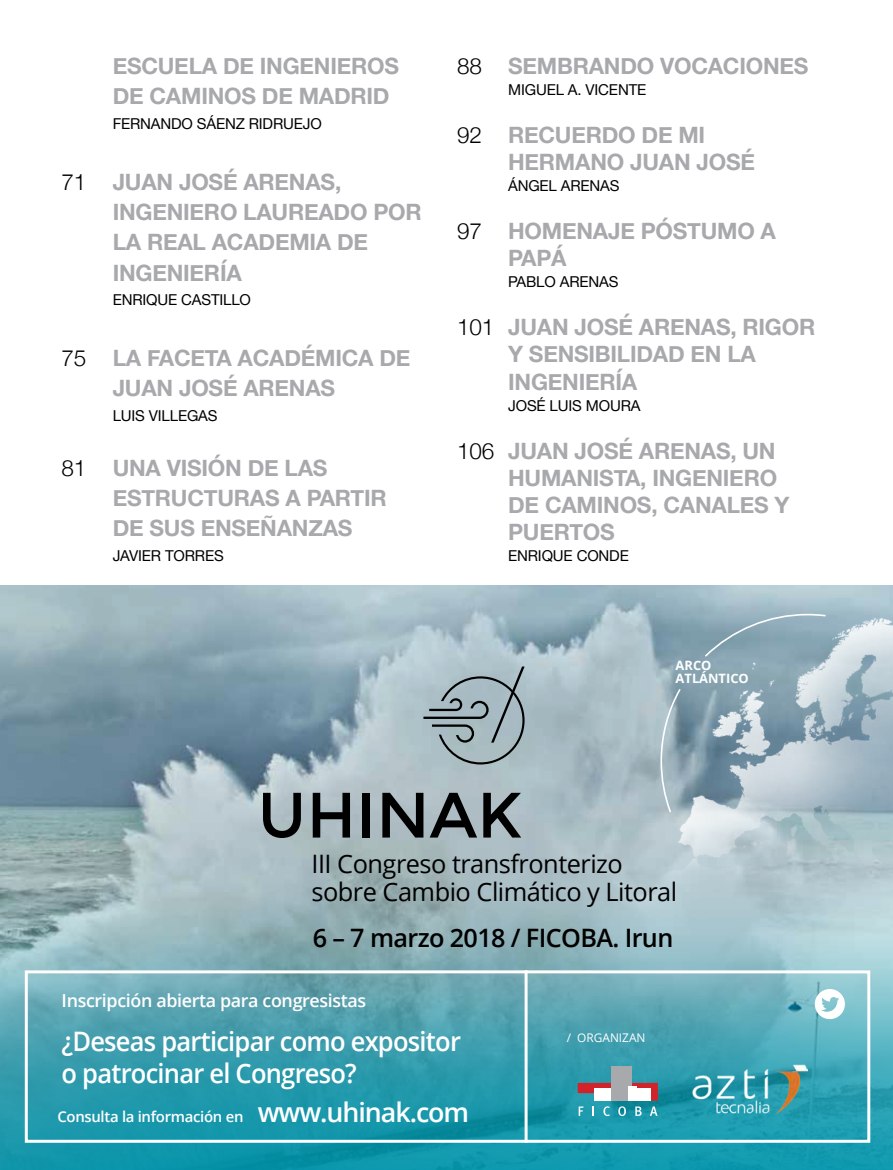
<style>
.page{position:relative;width:893px;height:1170px;background:#fff}
.page>*{position:absolute;margin:0;border:0;box-sizing:border-box;transform-origin:0 0}
.t1{font:600 26.85px/31.3px "Open Sans";letter-spacing:-.03em;color:#fff;scale:.95 1}
.t2{font:600 26.85px "Open Sans";letter-spacing:-.03em;color:#fff}
.t3{font:25.35px/28.3px "Open Sans";letter-spacing:-.02em;color:#000}
.t4{font:600 25.35px "Open Sans";letter-spacing:-.025em;color:#000}
.t5{font:700 22.5px/27px "Helvetica Neue";letter-spacing:-.01em;color:#a7a9ac;text-align:center}
.t6{font:600 17.85px "Open Sans";letter-spacing:-.02em;color:#fff}
.t7{font:15px "Helvetica Neue";letter-spacing:-.01em;color:#000}
.t8{font:600 14.85px "Open Sans";letter-spacing:-.02em;color:#fff}
.t9{font:700 12.9px/12.9px "Open Sans";color:#fff}
.t10{font:12px "Open Sans";color:#fff}
.s1{font-weight:300;color:#000}
</style>
<div class="page">
<img style="left:0;top:585px;width:893px;height:584px">
<svg style="left:815px;top:988px;width:30px;height:31px"></svg>
<svg style="left:263px;top:792px;width:38px;height:46px;background:#646d6f"></svg>
<svg style="left:313px;top:792px;width:37px;height:45px;background:#5a6265"></svg>
<div style="left:362px;top:792px;width:8px;height:45px;background:#000"></div>
<svg style="left:382px;top:792px;width:41px;height:45px;background:#535a5e"></svg>
<svg style="left:430px;top:792px;width:47px;height:45px;background:#6b7578"></svg>
<svg style="left:483px;top:792px;width:38px;height:45px;background:#5d6569"></svg>
<svg style="left:423px;top:666px;width:102px;height:98px;background:#96a7ad"></svg>
<svg style="left:579px;top:1106px;width:4px;height:9px"></svg>
<svg style="left:592px;top:1106px;width:2px;height:9px"></svg>
<svg style="left:603px;top:1106px;width:7px;height:9px"></svg>
<svg style="left:618px;top:1106px;width:8px;height:9px"></svg>
<svg style="left:635px;top:1106px;width:7px;height:9px"></svg>
<svg style="left:650px;top:1106px;width:8px;height:9px"></svg>
<svg style="left:578px;top:1082px;width:80px;height:18px"></svg>
<div style="left:594px;top:1087px;width:57px;height:13px;background:#fff"></div>
<div style="left:611px;top:1065px;width:21px;height:35px;background:#a7a9ac"></div>
<div style="left:628px;top:1086px;width:9px;height:14px;background:#fff"></div>
<img style="left:692px;top:1064px;width:116px;height:50px">
<div style="left:25px;top:970px;width:845px;height:172px;border:3px solid #fff"></div>
<hr style="left:525px;top:970px;width:3px;height:172px;background:#fff">
<img style="left:647px;top:606px;width:246px;height:289px">
<svg style="left:703px;top:613px;width:124px;height:45px;background:#8eaab8"></svg>
<svg style="left:660px;top:687px;width:22px;height:126px;background:#a2b5be"></svg>
<svg style="left:0;top:1165px;width:5px;height:5px"></svg>
<svg style="left:890px;top:1165px;width:3px;height:5px"></svg>
<p class="t5" style="left:113px;top:53px;width:16px">ESCUELA</p>
<p class="t5" style="left:223px;top:53px;width:52px">DE INGENIEROS</p>
<p class="t5" style="left:113px;top:83px;width:53px">DE CAMINOS</p>
<p class="t5" style="left:262px;top:83px;width:53px">DE MADRID</p>
<p class="t7" style="left:113px;top:113px;width:20px">FERNAN</p>
<p class="t7" style="left:171px;top:113px;width:37px">DO SÁEN</p>
<p class="t7" style="left:236px;top:113px;width:48px">Z RIDRUE</p>
<p class="t7" style="left:303px;top:113px;width:19px">JO</p>
<p class="t5" style="left:62px;top:169px;width:67px"><span class="s1">71</span> JUAN</p>
<p class="t5" style="left:179px;top:169px;width:16px">JOSÉ</p>
<p class="t5" style="left:243px;top:169px;width:17px">ARENAS</p>
<p class="t5" style="left:335px;top:169px;width:8px">,</p>
<p class="t5" style="left:113px;top:199px;width:15px">INGENIERO</p>
<p class="t5" style="left:243px;top:199px;width:17px">LAUREADO</p>
<p class="t5" style="left:373px;top:199px;width:17px">POR</p>
<p class="t5" style="left:113px;top:229px;width:50px">LA REAL</p>
<p class="t5" style="left:212px;top:229px;width:16px">ACADEMIA</p>
<p class="t5" style="left:337px;top:229px;width:16px">DE</p>
<p class="t5" style="left:113px;top:260px;width:15px">INGENIER</p>
<p class="t5" style="left:220px;top:260px;width:21px">ÍA</p>
<p class="t7" style="left:113px;top:289px;width:11px">ENR</p>
<p class="t7" style="left:142px;top:289px;width:109px">IQUE CASTILLO</p>
<p class="t5" style="left:62px;top:345px;width:101px"><span class="s1">75</span> LAFACETA</p>
<p class="t5" style="left:238px;top:345px;width:17px">ACADÉMICA</p>
<p class="t5" style="left:379px;top:345px;width:16px">DE</p>
<p class="t5" style="left:113px;top:375px;width:16px">JUAN</p>
<p class="t5" style="left:179px;top:375px;width:16px">JOSÉ</p>
<p class="t5" style="left:243px;top:375px;width:17px">ARENAS</p>
<p class="t7" style="left:113px;top:404px;width:76px">LUIS VILLEGAS</p>
<p class="t5" style="left:62px;top:454px;width:68px"><span class="s1">81</span> UNA</p>
<p class="t5" style="left:167px;top:454px;width:11px">VISI</p>
<p class="t5" style="left:208px;top:454px;width:92px">ÓNDE LAS</p>
<p class="t5" style="left:113px;top:485px;width:16px">ESTRUCTURAS</p>
<p class="t5" style="left:285px;top:485px;width:36px">A PARTIR</p>
<p class="t5" style="left:113px;top:515px;width:53px">DE SUS</p>
<p class="t5" style="left:201px;top:515px;width:16px">ENSE</p>
<p class="t5" style="left:260px;top:515px;width:79px">ÑANZAS</p>
<p class="t7" style="left:113px;top:544px;width:113px">JAVI ER TORRES</p>
<p class="t5" style="left:457px;top:53px;width:353px"><span class="s1">88</span> SEMBRANDO VOCACIONES</p>
<p class="t7" style="left:508px;top:79px;width:111px">MIGUEL A. VICENTE</p>
<p class="t5" style="left:457px;top:122px;width:250px"><span class="s1">92</span> RECUERDO DE MI<br>HERMANO JUAN</p>
<p class="t5" style="left:696px;top:149px;width:16px">JOSÉ</p>
<p class="t7" style="left:508px;top:175px;width:12px">ÁNGE</p>
<p class="t7" style="left:549px;top:175px;width:23px">L ARENAS</p>
<p class="t5" style="left:508px;top:218px;width:269px;text-align:left;text-indent:-51px"><span class="s1">97</span> HOMENAJE PÓSTUMO A<br>PAPÁ</p>
<p class="t7" style="left:508px;top:271px;width:63px">PABLO ARENAS</p>
<p class="t5" style="left:457px;top:314px;width:67px"><span class="s1">101</span> JUAN</p>
<p class="t5" style="left:575px;top:314px;width:16px">JOSÉ</p>
<p class="t5" style="left:639px;top:314px;width:17px">ARENAS</p>
<p class="t5" style="left:730px;top:314px;width:28px">, RIGOR</p>
<p class="t5" style="left:508px;top:341px;width:35px">Y SENSIBILIDAD</p>
<p class="t5" style="left:691px;top:341px;width:52px">EN LA</p>
<p class="t5" style="left:508px;top:368px;width:15px">INGENIER</p>
<p class="t5" style="left:615px;top:368px;width:21px">ÍA</p>
<p class="t7" style="left:508px;top:394px;width:90px">JOSÉ LUIS MOURA</p>
<p class="t5" style="left:457px;top:437px;width:67px"><span class="s1">106</span> JUAN</p>
<p class="t5" style="left:575px;top:437px;width:16px">JOSÉ</p>
<p class="t5" style="left:639px;top:437px;width:17px">ARENAS</p>
<p class="t5" style="left:730px;top:437px;width:29px">, UN</p>
<p class="t5" style="left:508px;top:465px;width:16px">HUMANISTA</p>
<p class="t5" style="left:640px;top:465px;width:27px">, INGENIERO</p>
<p class="t5" style="left:508px;top:492px;width:53px">DE CAMINOS</p>
<p class="t5" style="left:651px;top:492px;width:28px">, CANALES</p>
<p class="t5" style="left:774px;top:492px;width:13px">Y</p>
<p class="t5" style="left:508px;top:519px;width:16px">PUERTOS</p>
<p class="t7" style="left:508px;top:544px;width:11px">ENR</p>
<p class="t7" style="left:538px;top:544px;width:91px">IQUE CON DE</p>
<p class="t9" style="left:676px;top:659px;width:75px">ARCO<br>ATLÁNTICO</p>
<p class="t3" style="left:311px;top:848px;width:367px">III Congreso transfronterizo sobre Cambio Climático y Litoral</p>
<p class="t4" style="left:313px;top:919px;width:362px">6 – 7 marzo 2018 / FICOBA. Irun</p>
<p class="t6" style="left:62px;top:988px;width:306px">Inscripción abierta para congresistas</p>
<p class="t1" style="left:62px;top:1025px;width:422px">¿Deseas participar como expositor o patrocinar el Congreso?</p>
<p class="t8" style="left:57px;top:1105px;width:188px">Consulta la información en</p>
<p class="t2" style="left:258px;top:1093px;width:213px">www.uhinak.com</p>
<p class="t10" style="left:567px;top:1029px;width:80px">/ ORGANIZAN</p>
</div>
